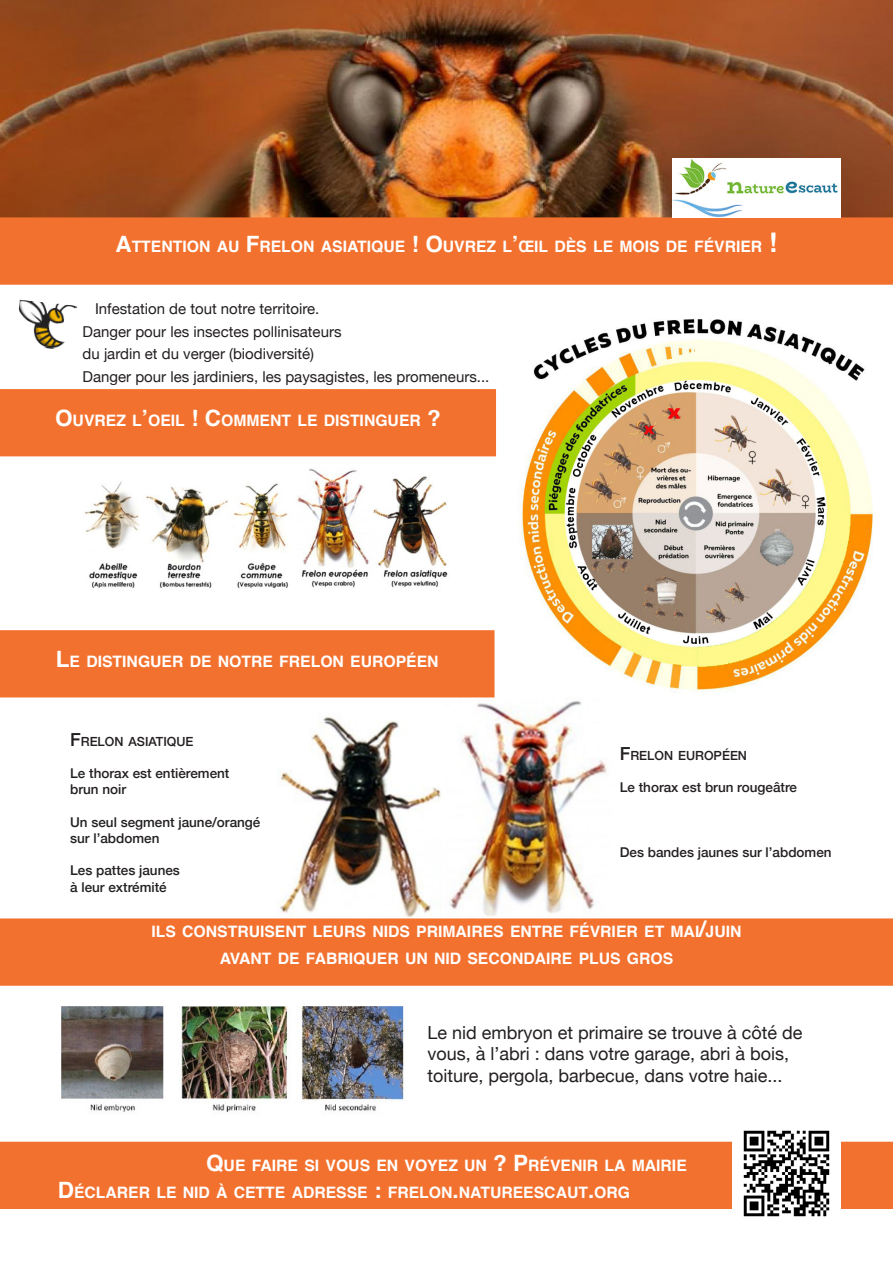
<style>
.page{position:relative;width:893px;height:1263px;background:#fff}
.page>*{position:absolute;margin:0;border:0;box-sizing:border-box;transform-origin:0 0}
.t1{font:18px/21.6px "Helvetica Neue";color:#231f20}
.t2{font:700 15.75px "Helvetica";color:#fff}
.t3{font:15px "Helvetica Neue";color:#231f20}
.t4{font:500 13.5px "Helvetica Neue";color:#231f20}
.t5{font:500 12.6px "Helvetica Neue";color:#231f20}
.s1{font-size:22.5px}
.s2{font-size:27px}
.s3{font-size:18px}
</style>
<div class="page">
<img style="left:519px;top:319px;width:354px;height:374px">
<img style="left:0;top:0;width:893px;height:217px">
<img style="left:18px;top:300px;width:59px;height:49px">
<div style="left:1px;top:218px;width:891px;height:66px;background:#f3712e"></div>
<div style="left:0;top:217px;width:893px;height:68px;border:2px solid #f3712e"></div>
<div style="left:1px;top:390px;width:494px;height:66px;background:#f3712e"></div>
<div style="left:0;top:389px;width:496px;height:67px;border:2px solid #f3712e"></div>
<img style="left:84px;top:469px;width:364px;height:119px">
<img style="left:266px;top:697px;width:341px;height:220px">
<img style="left:61px;top:1007px;width:343px;height:105px">
<div style="left:1px;top:919px;width:891px;height:66px;background:#f3712e"></div>
<div style="left:0;top:918px;width:893px;height:68px;border:2px solid #f3712e"></div>
<div style="left:1px;top:1142px;width:891px;height:66px;background:#f3712e"></div>
<div style="left:0;top:1142px;width:893px;height:67px;border:2px solid #f3712e"></div>
<div style="left:1px;top:631px;width:493px;height:66px;background:#f3712e"></div>
<div style="left:0;top:630px;width:494px;height:67px;border:2px solid #f3712e"></div>
<img style="left:672px;top:158px;width:169px;height:59px">
<img style="left:732px;top:1130px;width:108px;height:87px">
<p class="t2" style="left:115px;top:234px;width:664px"><span class="s1">A</span>TTENTION AU <span class="s1">F</span>RELON ASIATIQUE <span class="s1">! O</span>UVREZ L<span class="s1">’</span>ŒIL DÈS LE MOIS DE FÉVRIER <span class="s2">!</span></p>
<p class="t3" style="left:95px;top:298px;width:226px">Infestation de tout notre territoire.</p>
<p class="t3" style="left:83px;top:320px;width:260px">Danger pour les insectes pollinisateurs</p>
<p class="t3" style="left:83px;top:343px;width:233px">du jardin et du verger (biodiversité)</p>
<p class="t3" style="left:83px;top:365px;width:408px">Danger pour les jardiniers, les paysagistes, les promeneurs...</p>
<p class="t2" style="left:55px;top:408px;width:387px"><span class="s1">O</span>UVREZ L<span class="s1">’</span>OEIL <span class="s1">! C</span>OMMENT LE DISTINGUER <span class="s1">?</span></p>
<p class="t2" style="left:56px;top:649px;width:384px"><span class="s1">L</span>E DISTINGUER DE NOTRE FRELON EUROPÉEN</p>
<p class="t5" style="left:70px;top:731px;width:125px"><span class="s3">F</span>RELON ASIATIQUE</p>
<p class="t4" style="left:70px;top:762px;width:161px">Le thorax est entièrement</p>
<p class="t4" style="left:70px;top:779px;width:58px">brun noir</p>
<p class="t4" style="left:70px;top:811px;width:192px">Un seul segment jaune/orangé</p>
<p class="t4" style="left:70px;top:827px;width:91px">sur l’abdomen</p>
<p class="t4" style="left:70px;top:860px;width:111px">Les pattes jaunes</p>
<p class="t4" style="left:70px;top:876px;width:98px">à leur extrémité</p>
<p class="t5" style="left:620px;top:745px;width:129px"><span class="s3">F</span>RELON EUROPÉEN</p>
<p class="t4" style="left:620px;top:776px;width:179px">Le thorax est brun rougeâtre</p>
<p class="t4" style="left:620px;top:841px;width:213px">Des bandes jaunes sur l’abdomen</p>
<p class="t2" style="left:151px;top:918px;width:592px">ILS CONSTRUISENT LEURS NIDS PRIMAIRES ENTRE FÉVRIER ET MAI<span class="s1">/</span>JUIN</p>
<p class="t2" style="left:220px;top:945px;width:455px">AVANT DE FABRIQUER UN NID SECONDAIRE PLUS GROS</p>
<p class="t1" style="left:427px;top:1023px;width:377px">Le nid embryon et primaire se trouve à côté de vous, à l’abri : dans votre garage, abri à bois,</p>
<p class="t1" style="left:427px;top:1066px;width:357px">toiture, pergola, barbecue, dans votre haie...</p>
<p class="t2" style="left:206px;top:1153px;width:482px"><span class="s1">Q</span>UE FAIRE SI VOUS EN VOYEZ UN <span class="s1">? P</span>RÉVENIR LA MAIRIE</p>
<p class="t2" style="left:58px;top:1180px;width:574px"><span class="s1">D</span>ÉCLARER LE NID À CETTE ADRESSE <span class="s1">:</span> FRELON<span class="s1">.</span>NATUREESCAUT<span class="s1">.</span>ORG</p>
</div>
